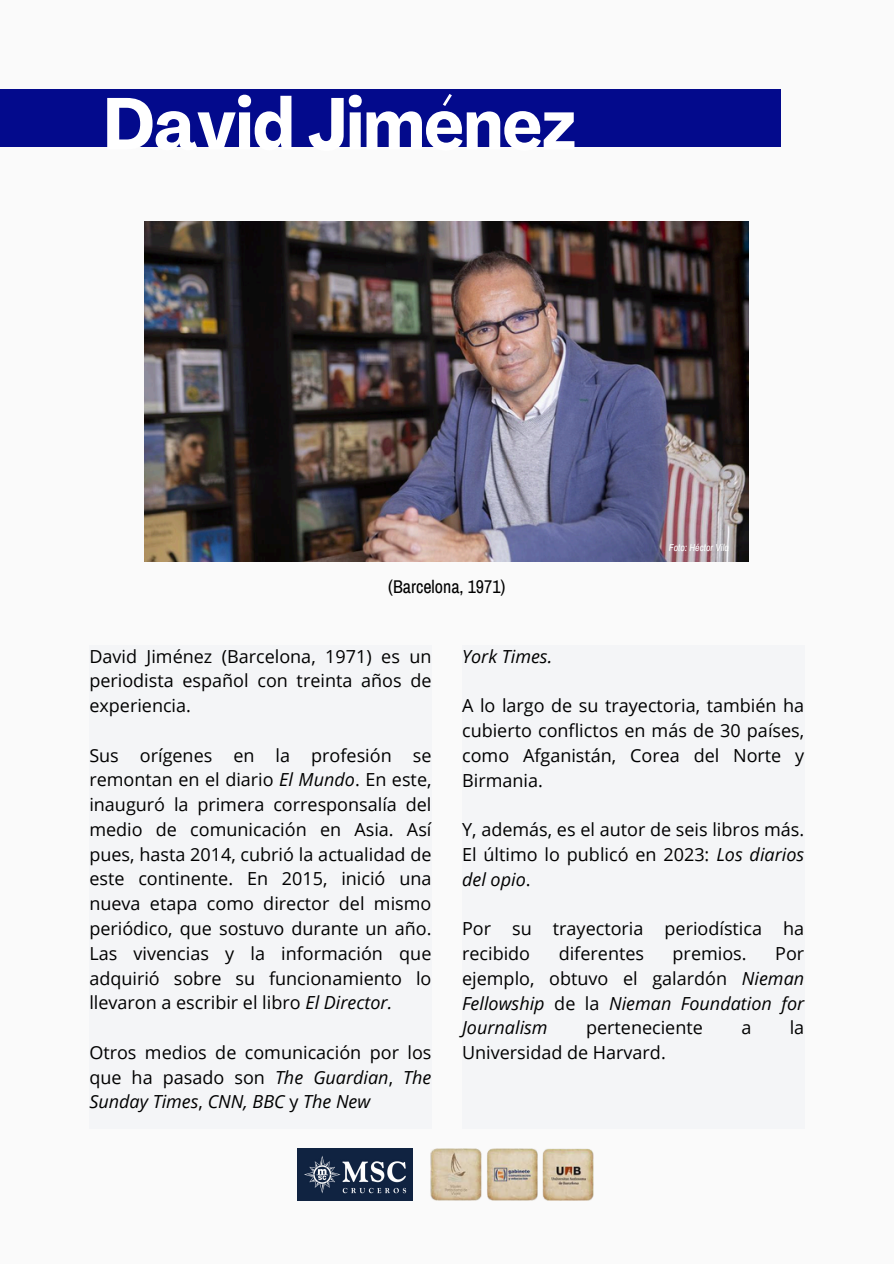
<style>
.page{position:relative;width:894px;height:1264px;background:#fff}
.page>*{position:absolute;margin:0;border:0;box-sizing:border-box;transform-origin:0 0}
.t1{font:700 condensed 72.3px "Agrandir";color:#fff}
.t2{font:18px/24.8px "Open Sans";color:#000;text-align:justify}
.t3{font:italic 18px/24.8px "Open Sans";color:#000;text-align:justify}
.t4{font:18px "Archivo Narrow";color:#000}
.t5{font:italic 9.9px "Archivo Narrow";color:#fff}
.s1{font-style:italic}
.s2{font-style:normal}
</style>
<div class="page">
<div style="left:0;top:0;width:893px;height:1263px;background:#fafafa"></div>
<div style="left:89px;top:645px;width:342px;height:483px;background:#f4f5f7"></div>
<div style="left:462px;top:645px;width:342px;height:483px;background:#f4f5f7"></div>
<div style="left:0;top:89px;width:780px;height:58px;background:#030a8c"></div>
<img style="left:145px;top:222px;width:603px;height:339px">
<img style="left:297px;top:1148px;width:115px;height:52px">
<img style="left:430px;top:1148px;width:164px;height:52px">
<h2 class="t1" style="left:104px;top:95px;width:473px">David Jiménez</h2>
<h2 class="t4" style="left:388px;top:577px;width:119px">(Barcelona, 1971)</h2>
<p class="t5" style="left:668px;top:542px;width:62px">Foto: Héctor Vila</p>
<p class="t2" style="left:89px;top:643px;width:343px">David Jiménez (Barcelona, 1971) es un periodista español con treinta años de experiencia.</p>
<h2 class="t2" style="left:89px;top:742px;width:343px">Sus orígenes en la profesión se remontan en el diario <span class="s1">El Mundo</span>. En este, inauguró la primera corresponsalía del medio de comunicación en Asia. Así pues, hasta 2014, cubrió la actualidad de este continente. En 2015, inició una nueva etapa como director del mismo periódico, que sostuvo durante un año.<br>Las vivencias y la información que adquirió sobre su funcionamiento lo llevaron a escribir el libro <span class="s1">El Director.</span></h2>
<h2 class="t2" style="left:89px;top:1039px;width:343px">Otros medios de comunicación por los que ha pasado son <span class="s1">The Guardian</span>, <span class="s1">The Sunday Times</span>, <span class="s1">CNN, BBC</span> y <span class="s1">The New</span></h2>
<h2 class="t3" style="left:462px;top:643px;width:92px">York Times.</h2>
<h2 class="t2" style="left:462px;top:693px;width:343px">A lo largo de su trayectoria, también ha cubierto conflictos en más de 30 países, como Afganistán, Corea del Norte y Birmania.</h2>
<h2 class="t2" style="left:462px;top:817px;width:343px">Y, además, es el autor de seis libros más.<br>El último lo publicó en 2023: <span class="s1">Los diarios del opio</span>.</h2>
<h2 class="t2" style="left:462px;top:916px;width:343px">Por su trayectoria periodística ha recibido</h2>
<h2 class="t2" style="left:558px;top:940px;width:87px">diferentes</h2>
<h2 class="t2" style="left:672px;top:940px;width:75px">premios.</h2>
<h2 class="t3" style="left:462px;top:940px;width:343px;text-indent:313px"><span class="s2">Por ejemplo, obtuvo el galardón</span> Nieman Fellowship <span class="s2">de la</span> Nieman Foundation for Journalism</h2>
<h2 class="t2" style="left:586px;top:1015px;width:118px">perteneciente</h2>
<h2 class="t2" style="left:741px;top:1015px;width:12px">a</h2>
<h2 class="t2" style="left:789px;top:1015px;width:16px">la</h2>
<h2 class="t2" style="left:462px;top:1039px;width:205px">Universidad de Harvard.</h2>
</div>
